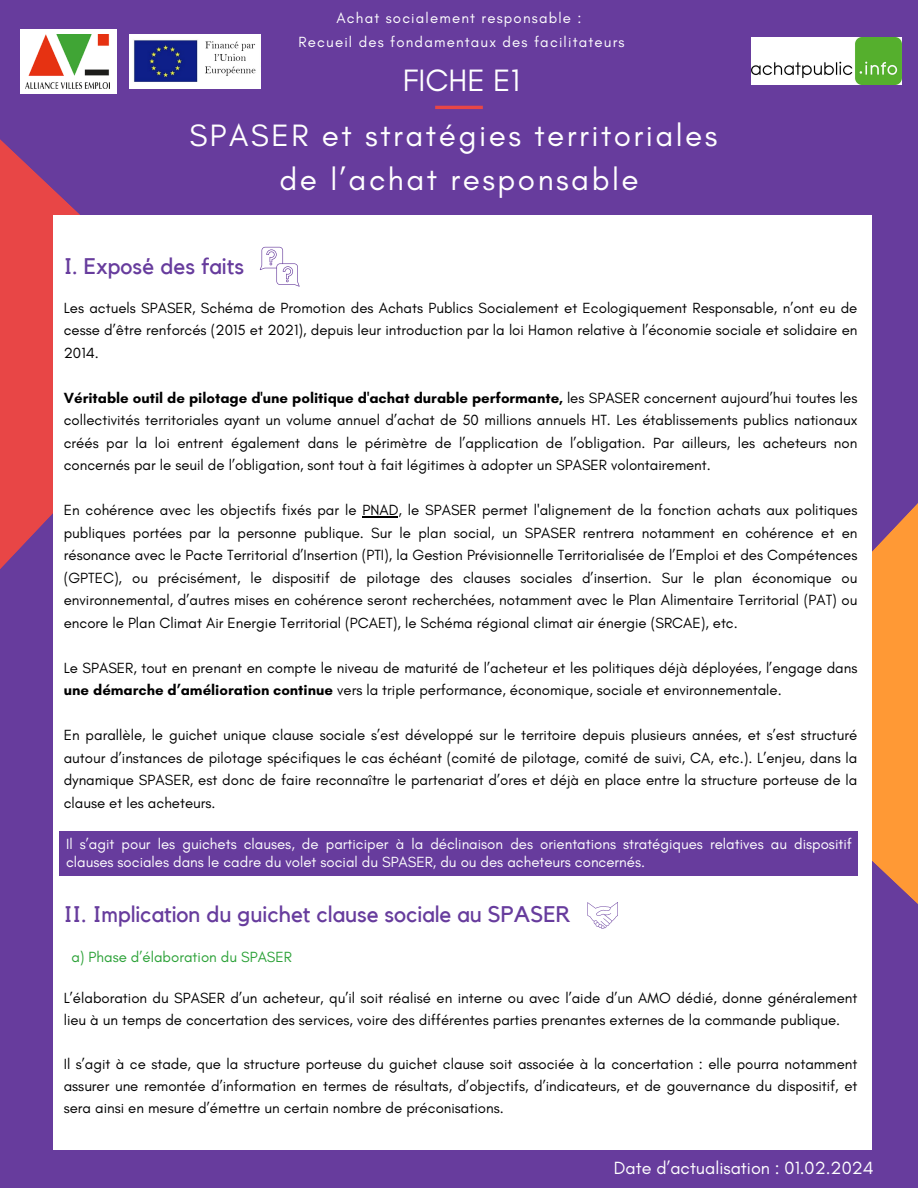
<style>
.page{position:relative;width:918px;height:1188px;background:#673c9d}
.page>*{position:absolute;margin:0;border:0;box-sizing:border-box;transform-origin:0 0}
.t1{font:31.5px "Glacial Indifference";letter-spacing:.08em;color:#fff}
.t2{font:22.5px "Kollektif";color:#673c9d}
.t3{font:18px "Glacial Indifference";color:#fff}
.t4{font:15px/22.5px "Glacial Indifference";color:#000;text-align:justify}
.t5{font:15px/17.5px "Glacial Indifference";color:#fff}
.t6{font:15px "Glacial Indifference";letter-spacing:.08em;color:#fff}
.t7{font:15px "Glacial Indifference";color:#2ba137}
.s1{font-weight:700}
</style>
<div class="page">
<svg style="left:718px;top:503px;width:200px;height:647px;fill:#ff9935"></svg>
<svg style="left:0;top:34px;width:130px;height:535px;fill:#e84646"></svg>
<div style="left:53px;top:215px;width:819px;height:934px;background:#fff"></div>
<hr style="left:435px;top:106px;width:48px;height:3px;background:#e84646">
<hr style="left:362px;top:517px;width:36px;height:1px;background:#000">
<svg style="left:260px;top:247px;width:39px;height:39px"></svg>
<div style="left:60px;top:832px;width:798px;height:44px;background:#673c9d"></div>
<svg style="left:587px;top:902px;width:31px;height:27px"></svg>
<div style="left:20px;top:29px;width:97px;height:64px;background:#fff"></div>
<img style="left:25px;top:34px;width:85px;height:54px">
<img style="left:751px;top:38px;width:150px;height:47px">
<img style="left:130px;top:34px;width:131px;height:55px">
<p class="t6" style="left:336px;top:9px;width:247px">Achat socialement responsable :</p>
<p class="t6" style="left:299px;top:33px;width:328px">Recueil des fondamentaux des facilitateurs</p>
<p class="t1" style="left:403px;top:61px;width:118px">FICHE E1</p>
<p class="t1" style="left:189px;top:117px;width:530px">SPASER et stratégies territoriales</p>
<p class="t1" style="left:279px;top:160px;width:361px">de l’achat responsable</p>
<h2 class="t2" style="left:64px;top:255px;width:182px">I. Exposé des faits</h2>
<p class="t4" style="left:64px;top:296px;width:795px">Les actuels SPASER, Schéma de Promotion des Achats Publics Socialement et Ecologiquement Responsable, n’ont eu de cesse d’être renforcés (2015 et 2021), depuis leur introduction par la loi Hamon relative à l’économie sociale et solidaire en 2014.</p>
<p class="t4" style="left:64px;top:386px;width:795px"><span class="s1">Véritable outil de pilotage d'une politique d'achat durable performante,</span> les SPASER concernent aujourd’hui toutes les collectivités territoriales ayant un volume annuel d’achat de 50 millions annuels HT. Les établissements publics nationaux créés par la loi entrent également dans le périmètre de l’application de l’obligation. Par ailleurs, les acheteurs non concernés par le seuil de l’obligation, sont tout à fait légitimes à adopter un SPASER volontairement.</p>
<p class="t4" style="left:64px;top:499px;width:795px">En cohérence avec les objectifs fixés par le PNAD, le SPASER permet l'alignement de la fonction achats aux politiques publiques portées par la personne publique. Sur le plan social, un SPASER rentrera notamment en cohérence et en résonance avec le Pacte Territorial d’Insertion (PTI), la Gestion Prévisionnelle Territorialisée de l’Emploi et des Compétences (GPTEC), ou précisément, le dispositif de pilotage des clauses sociales d’insertion. Sur le plan économique ou environnemental, d’autres mises en cohérence seront recherchées, notamment avec le Plan Alimentaire Territorial (PAT) ou encore le Plan Climat Air Energie Territorial (PCAET), le Schéma régional climat air énergie (SRCAE), etc.</p>
<p class="t4" style="left:64px;top:656px;width:795px">Le SPASER, tout en prenant en compte le niveau de maturité de l’acheteur et les politiques déjà déployées, l’engage dans <span class="s1">une démarche d’amélioration continue</span> vers la triple performance, économique, sociale et environnementale.</p>
<p class="t4" style="left:64px;top:724px;width:795px">En parallèle, le guichet unique clause sociale s’est développé sur le territoire depuis plusieurs années, et s’est structuré autour d’instances de pilotage spécifiques le cas échéant (comité de pilotage, comité de suivi, CA, etc.). L’enjeu, dans la dynamique SPASER, est donc de faire reconnaître le partenariat d’ores et déjà en place entre la structure porteuse de la clause et les acheteurs.</p>
<p class="t5" style="left:66px;top:835px;width:787px">Il s’agit pour les guichets clauses, de participer à la déclinaison des orientations stratégiques relatives au dispositif clauses sociales dans le cadre du volet social du SPASER, du ou des acheteurs concernés.</p>
<p class="t2" style="left:64px;top:904px;width:508px">II. Implication du guichet clause sociale au SPASER</p>
<p class="t7" style="left:71px;top:947px;width:222px">a) Phase d’élaboration du SPASER</p>
<p class="t4" style="left:64px;top:987px;width:795px;line-height:22px">L’élaboration du SPASER d’un acheteur, qu’il soit réalisé en interne ou avec l’aide d’un AMO dédié, donne généralement lieu à un temps de concertation des services, voire des différentes parties prenantes externes de la commande publique.</p>
<p class="t4" style="left:64px;top:1053px;width:795px;line-height:22px">Il s’agit à ce stade, que la structure porteuse du guichet clause soit associée à la concertation : elle pourra notamment assurer une remontée d’information en termes de résultats, d’objectifs, d’indicateurs, et de gouvernance du dispositif, et sera ainsi en mesure d’émettre un certain nombre de préconisations.</p>
<p class="t3" style="left:614px;top:1156px;width:261px">Date d’actualisation : 01.02.2024</p>
</div>
